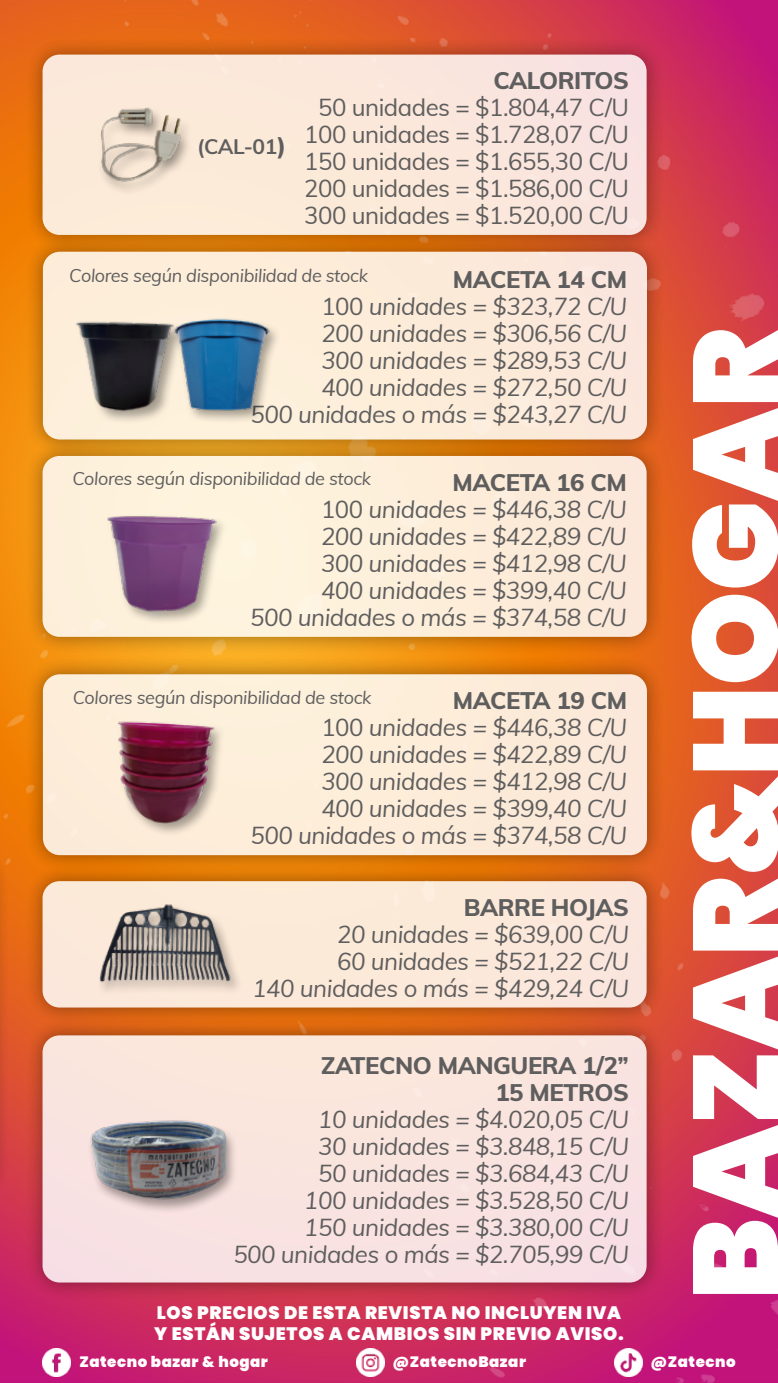
<style>
.page{position:relative;width:778px;height:1383px;background:#fff}
.page>*{position:absolute;margin:0;border:0;box-sizing:border-box;transform-origin:0 0}
.t1{font:900 120px "Poppins";color:#fff}
.t2{font:italic 24px/27px "Muli";letter-spacing:-.02em;color:#5f5e5e;text-align:right}
.t3{font:24px/27px "Muli";letter-spacing:-.02em;color:#5f5e5e;text-align:center}
.t4{font:800 24px/27px "Muli";letter-spacing:-.02em;color:#5f5e5e;text-align:right}
.t5{font:700 21px "Muli";color:#5f5e5e}
.t6{font:italic 18px "Muli";letter-spacing:-.02em;color:#5f5e5e}
.t7{font:900 18px/21.6px "Poppins";letter-spacing:.035em;color:#fff}
.t8{font:900 15px "Poppins";letter-spacing:.035em;color:#fff}
.s1{font-weight:800;font-size:24px}
.s2{font-weight:800;font-style:normal}
.s3{font-style:normal}
</style>
<div class="page">
<img style="left:0;top:0;width:778px;height:1382px">
<img style="left:356px;top:1348px;width:28px;height:28px">
<img style="left:614px;top:1348px;width:28px;height:28px">
<img style="left:43px;top:1348px;width:27px;height:28px">
<div style="left:24px;top:862px;width:641px;height:163px;background:#000;opacity:.47"></div>
<div style="left:43px;top:881px;width:603px;height:126px;background:#fce9d9;border-radius:17px"></div>
<img style="left:99px;top:904px;width:138px;height:86px">
<div style="left:25px;top:655px;width:640px;height:218px;background:#000;opacity:.47"></div>
<div style="left:43px;top:674px;width:604px;height:181px;background:#fdecd9;border-radius:17px"></div>
<img style="left:118px;top:721px;width:101px;height:112px">
<div style="left:0;top:844px;width:10px;height:360px;background:#000;opacity:.47"></div>
<div style="left:24px;top:1016px;width:641px;height:284px;background:#000;opacity:.47"></div>
<div style="left:43px;top:1035px;width:603px;height:247px;background:#f9e4df;border-radius:17px"></div>
<img style="left:90px;top:1120px;width:144px;height:91px">
<div style="left:24px;top:437px;width:641px;height:218px;background:#000;opacity:.47"></div>
<div style="left:43px;top:456px;width:603px;height:181px;background:#fdefdb;border-radius:17px"></div>
<div style="left:106px;top:513px;width:123px;height:112px;background:#fef4de"></div>
<img style="left:107px;top:516px;width:111px;height:106px">
<div style="left:25px;top:233px;width:640px;height:225px;background:#000;opacity:.47"></div>
<div style="left:43px;top:252px;width:604px;height:187px;background:#fdecda;border-radius:17px"></div>
<img style="left:76px;top:321px;width:92px;height:100px">
<div style="left:171px;top:316px;width:112px;height:108px;background:#fdf0db"></div>
<img style="left:168px;top:318px;width:108px;height:102px">
<div style="left:24px;top:36px;width:641px;height:217px;background:#000;opacity:.47"></div>
<div style="left:43px;top:55px;width:603px;height:180px;background:#fbe8da;border-radius:17px"></div>
<img style="left:100px;top:107px;width:88px;height:84px">
<p class="t5" style="left:197px;top:131px;width:90px">(CAL-01<span class="s1">)</span></p>
<p class="t4" style="left:493px;top:66px;width:137px">CALORITOS</p>
<p class="t3" style="left:304px;top:93px;width:326px">50 unidades = $1.804,47 C/U<br>100 unidades = $1.728,07 C/U<br>150 unidades = $1.655,30 C/U<br>200 unidades = $1.586,00 C/U<br>300 unidades = $1.520,00 C/U</p>
<p class="t6" style="left:69px;top:262px;width:300px">Colores según disponibilidad de stock</p>
<p class="t2" style="left:250px;top:265px;width:378px"><span class="s2">MACETA 14 CM<br></span><span class="s3">100</span> unidades = $323,72 C/U<br>200 unidades = $306,56 C/U<br>300 unidades = $289,53 C/U<br>400 unidades = $272,50 C/U<br>500 unidades o más = $243,27 C/U</p>
<p class="t6" style="left:72px;top:465px;width:300px">Colores según disponibilidad de stock</p>
<p class="t2" style="left:250px;top:467px;width:378px"><span class="s2">MACETA 16 CM<br></span><span class="s3">100</span> unidades = $446,38 C/U<br>200 unidades = $422,89 C/U<br>300 unidades = $412,98 C/U<br>400 unidades = $399,40 C/U<br>500 unidades o más = $374,58 C/U</p>
<p class="t6" style="left:73px;top:684px;width:300px">Colores según disponibilidad de stock</p>
<p class="t2" style="left:250px;top:686px;width:378px"><span class="s2">MACETA 19 CM<br></span><span class="s3">100</span> unidades = $446,38 C/U<br>200 unidades = $422,89 C/U<br>300 unidades = $412,98 C/U<br>400 unidades = $399,40 C/U<br>500 unidades o más = $374,58 C/U</p>
<p class="t4" style="left:464px;top:892px;width:167px">BARRE HOJAS</p>
<p class="t2" style="left:252px;top:919px;width:378px">20 unidades = $639,00 C/U<br>60 unidades = $521,22 C/U<br>140 unidades o más = $429,24 C/U</p>
<p class="t4" style="left:321px;top:1050px;width:309px">ZATECNO MANGUERA 1/2”<br>15 METROS</p>
<p class="t2" style="left:233px;top:1104px;width:397px">10 unidades = $4.020,05 C/U<br>30 unidades = $3.848,15 C/U<br>50 unidades = $3.684,43 C/U<br>100 unidades = $3.528,50 C/U<br>150 unidades = $3.380,00 C/U<br>500 unidades o más = $2.705,99 C/U</p>
<h1 class="t1" style="left:666px;top:1299px;width:973px;rotate:-90deg">BAZAR&amp;HOGAR</h1>
<p class="t7" style="left:154px;top:1301px;width:471px">LOS PRECIOS DE ESTA REVISTA NO INCLUYEN IVA<br>Y ESTÁN SUJETOS A CAMBIOS SIN PREVIO AVISO.</p>
<p class="t8" style="left:79px;top:1353px;width:190px">Zatecno bazar &amp; hogar</p>
<p class="t8" style="left:392px;top:1353px;width:135px">@ZatecnoBazar</p>
<p class="t8" style="left:650px;top:1353px;width:87px">@Zatecno</p>
</div>
